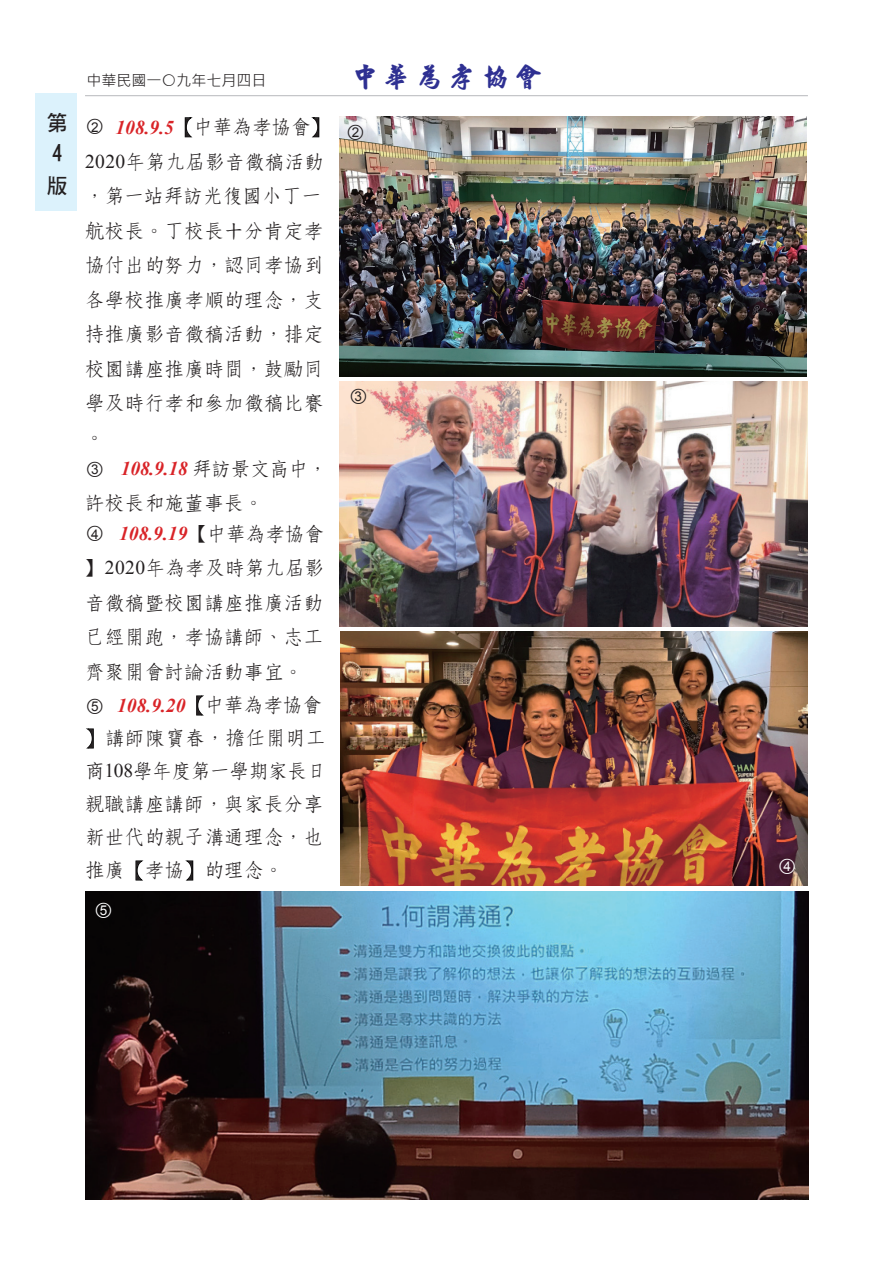
<style>
.page{position:relative;width:893px;height:1263px;background:#fff}
.page>*{position:absolute;margin:0;border:0;box-sizing:border-box;transform-origin:0 0}
.t1{font:27px "ID Hao Xing";letter-spacing:.2em;color:#2e3092}
.t2{font:21px/31.5px "DF Hei Bd HK BF";color:#231f20}
.t3{font:500 19.5px/34.5px "ID Song";letter-spacing:.02em;color:#231f20}
.t4{font:italic 700 19.5px "Times New Roman";color:#d92428}
.t5{font:19.5px "Microsoft Jheng Hei";color:#231f20}
.t6{font:19.5px "Microsoft Jheng Hei";color:#fff}
.t7{font:15px "Microsoft Jheng Hei";color:#231f20}
.s1{font-family:"Adobe Ming Std";font-weight:300;font-style:normal;color:#231f20}
.s2{font-family:"ID Song";font-weight:500;font-style:normal;color:#231f20}
.s3{font-family:"Times New Roman";font-weight:400}
.s4{font-family:"DF Kai Shu SB Estd BF";font-weight:400}
.s5{font-family:"Arial";font-size:13.5px}
.s6{font-family:"Adobe Ming Std";font-weight:300}
</style>
<div class="page">
<div style="left:35px;top:94px;width:42px;height:117px;background:#dcf2fc"></div>
<hr style="left:85px;top:95px;width:723px;height:1px;background:#bcbdc0">
<svg style="left:184px;top:117px;width:9px;height:21px"></svg>
<svg style="left:311px;top:117px;width:9px;height:21px"></svg>
<img style="left:340px;top:117px;width:467px;height:259px">
<svg style="left:196px;top:695px;width:8px;height:21px"></svg>
<svg style="left:86px;top:728px;width:8px;height:21px"></svg>
<svg style="left:135px;top:860px;width:9px;height:21px"></svg>
<svg style="left:185px;top:860px;width:9px;height:21px"></svg>
<img style="left:85px;top:892px;width:724px;height:307px">
<img style="left:340px;top:382px;width:468px;height:245px">
<img style="left:340px;top:631px;width:468px;height:255px">
<p class="t2" style="left:46px;top:107px;width:22px">第<br>4版</p>
<p class="t7" style="left:86px;top:71px;width:181px">中華民國一○九年七月四日</p>
<h1 class="t1" style="left:352px;top:64px;width:191px">中華為孝協會</h1>
<p class="t4" style="left:116px;top:114px;width:216px">108.9.5<span class="s1">【</span><span class="s2">中華為孝協會</span><span class="s1">】</span></p>
<p class="t3" style="left:85px;top:145px;width:241px"><span class="s3">2020</span>年第九屆影音徵稿活動，第一站拜訪光復國小丁一航校長。丁校長<span class="s4">十</span>分肯定孝協付出的努力，認同孝協到各學校推廣孝順的理念，支持推廣影音徵稿活動，排定校園講座推廣時間，鼓勵同學及時行孝和參加徵稿比賽。</p>
<p class="t4" style="left:121px;top:455px;width:208px">108.9.18 <span class="s2">拜訪景文高中，</span></p>
<p class="t3" style="left:85px;top:486px;width:180px">許校長和施董事長。</p>
<p class="t4" style="left:119px;top:520px;width:206px">108.9.19<span class="s2">【中華為孝協會</span></p>
<p class="t3" style="left:85px;top:551px;width:241px;text-align:justify">】<span class="s3">2020</span>年為孝及時第九屆影音徵稿暨校園講座推廣活動已經開跑，孝協講師、志工齊聚開會討論活動事宜。</p>
<p class="t5" style="left:85px;top:115px;width:21px">〇<span class="s5">2</span></p>
<p class="t5" style="left:346px;top:120px;width:21px">〇<span class="s5">2</span></p>
<p class="t5" style="left:349px;top:385px;width:21px">〇<sup>3</sup></p>
<p class="t5" style="left:85px;top:457px;width:21px">〇<sup>3</sup></p>
<p class="t5" style="left:85px;top:522px;width:21px">〇<sup>4</sup></p>
<p class="t4" style="left:117px;top:692px;width:206px">108.9.20<span class="s1">【</span><span class="s2">中華為孝協會</span></p>
<p class="t3" style="left:85px;top:722px;width:243px;line-height:33px"><span class="s6">】</span>講師陳寶春，擔任開明工商<span class="s3">108</span>學年度第一學期家長日親職講座講師，與家長分享新世代的親子溝通理念，也推廣<span class="s6">【</span>孝協<span class="s6">】</span>的理念。</p>
<p class="t5" style="left:85px;top:694px;width:21px">〇<sup>5</sup></p>
<p class="t6" style="left:94px;top:898px;width:21px">〇<sup>5</sup></p>
<p class="t6" style="left:777px;top:854px;width:21px">〇<sup>4</sup></p>
</div>
